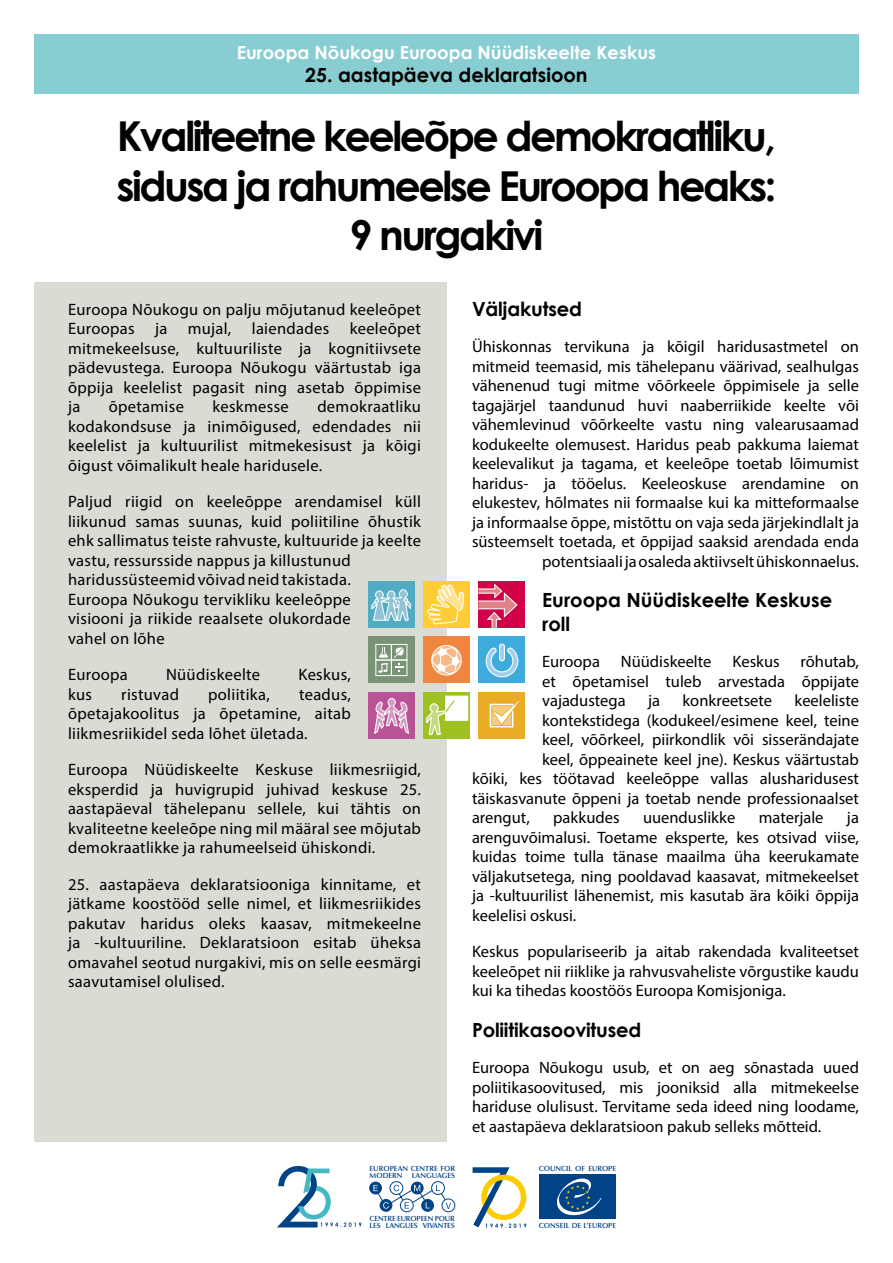
<style>
.page{position:relative;width:893px;height:1263px;background:#fff}
.page>*{position:absolute;margin:0;border:0;box-sizing:border-box;transform-origin:0 0}
.t1{font:700 41.25px/49.5px "Century Gothic";letter-spacing:-.06em;color:#000;text-align:center}
.t2{font:700 19.5px/23.4px "Century Gothic";color:#000}
.t3{font:700 18px "Century Gothic";color:#fff}
.t4{font:16.5px/19.5px "Myriad Pro";color:#000;text-align:justify}
.t5{font:16.5px/19.5px "Myriad Pro";letter-spacing:.02em;color:#000}
.t6{font:600 7.5px/6.9px "Optima LT Std";letter-spacing:-.005em;color:#004387}
.t7{font:600 7.5px/6.9px "Optima LT Std";letter-spacing:-.025em;color:#004387}
</style>
<div class="page">
<div style="left:34px;top:283px;width:412px;height:859px;background:#d8dcd3"></div>
<div style="left:34px;top:34px;width:825px;height:60px;background:#88cdd2"></div>
<div style="left:368px;top:581px;width:47px;height:47px;background:#50abc3"></div>
<svg style="left:371px;top:589px;width:41px;height:32px"></svg>
<div style="left:423px;top:581px;width:47px;height:47px;background:#fecd36"></div>
<div style="left:478px;top:581px;width:47px;height:47px;background:#d10047"></div>
<svg style="left:478px;top:583px;width:40px;height:45px"></svg>
<div style="left:478px;top:636px;width:47px;height:47px;background:#3eabdd"></div>
<svg style="left:485px;top:643px;width:34px;height:35px"></svg>
<div style="left:368px;top:636px;width:47px;height:47px;background:#7a9275"></div>
<div style="left:375px;top:644px;width:17px;height:16px;border:1px solid #fff"></div>
<div style="left:391px;top:644px;width:16px;height:16px;border:1px solid #fff"></div>
<div style="left:375px;top:660px;width:17px;height:16px;border:1px solid #fff"></div>
<div style="left:391px;top:660px;width:16px;height:16px;border:1px solid #fff"></div>
<svg style="left:394px;top:647px;width:10px;height:25px"></svg>
<svg style="left:378px;top:647px;width:10px;height:26px"></svg>
<div style="left:423px;top:636px;width:47px;height:47px;background:#ef853f"></div>
<div style="left:368px;top:692px;width:47px;height:46px;background:#b95396"></div>
<svg style="left:374px;top:697px;width:35px;height:37px"></svg>
<div style="left:423px;top:692px;width:47px;height:46px;background:linear-gradient(to bottom,#9ec222,#9ec222)"></div>
<div style="left:445px;top:696px;width:23px;height:25px;background:#fff"></div>
<svg style="left:426px;top:439px;width:39px;height:315px"></svg>
<div style="left:478px;top:692px;width:47px;height:46px;background:#e9ac24"></div>
<svg style="left:490px;top:700px;width:30px;height:27px"></svg>
<div style="left:390px;top:1181px;width:13px;height:14px;border:1px solid #004489;border-radius:50%"></div>
<div style="left:400px;top:1199px;width:13px;height:13px;border:1px solid #004489;border-radius:50%"></div>
<div style="left:431px;top:1181px;width:14px;height:14px;border:1px solid #004489;border-radius:50%"></div>
<div style="left:442px;top:1199px;width:13px;height:13px;border:1px solid #004489;border-radius:50%"></div>
<svg style="left:421px;top:1199px;width:13px;height:13px"></svg>
<svg style="left:411px;top:1181px;width:13px;height:13px"></svg>
<svg style="left:380px;top:1199px;width:12px;height:13px"></svg>
<svg style="left:369px;top:1181px;width:13px;height:13px"></svg>
<svg style="left:373px;top:1185px;width:78px;height:24px"></svg>
<div style="left:540px;top:1174px;width:76px;height:45px;background:#004387"></div>
<svg style="left:557px;top:1178px;width:45px;height:37px"></svg>
<svg style="left:277px;top:1166px;width:84px;height:61px"></svg>
<svg style="left:473px;top:1167px;width:53px;height:61px"></svg>
<p class="t3" style="left:237px;top:39px;width:421px">Euroopa Nõukogu Euroopa Nüüdiskeelte Keskus</p>
<p class="t2" style="left:305px;top:63px;width:284px">25. aastapäeva deklaratsioon</p>
<h1 class="t1" style="left:116px;top:109px;width:661px">Kvaliteetne keeleõpe demokraatliku, sidusa ja rahumeelse Euroopa heaks:<br>9 nurgakivi</h1>
<p class="t4" style="left:68px;top:299px;width:354px">Euroopa Nõukogu on palju mõjutanud keeleõpet Euroopas ja mujal, laiendades keeleõpet mitmekeelsuse, kultuuriliste ja kognitiivsete pädevustega. Euroopa Nõukogu väärtustab iga õppija keelelist pagasit ning asetab õppimise ja</p>
<p class="t4" style="left:68px;top:397px;width:354px;text-indent:249px">demokraatliku kodakondsuse ja inimõigused, edendades nii keelelist ja kultuurilist mitmekesisust ja kõigi õigust võimalikult heale haridusele.</p>
<p class="t5" style="left:68px;top:492px;width:354px">Paljud riigid on keeleõppe arendamisel küll liikunud samas suunas, kuid poliitiline õhustik ehk sallimatus teiste rahvuste, kultuuride ja keelte vastu, ressursside nappus ja killustunud haridussüsteemid võivad neid takistada.<br>Euroopa Nõukogu tervikliku keeleõppe<br>visiooni ja riikide reaalsete olukordade<br>vahel on lõhe</p>
<p class="t5" style="left:68px;top:665px;width:61px">Euroopa</p>
<p class="t5" style="left:166px;top:665px;width:96px">Nüüdiskeelte</p>
<p class="t4" style="left:298px;top:665px;width:54px">Keskus,</p>
<p class="t4" style="left:68px;top:684px;width:26px">kus</p>
<p class="t5" style="left:121px;top:684px;width:59px">ristuvad</p>
<p class="t5" style="left:208px;top:684px;width:63px">poliitika,</p>
<p class="t5" style="left:109px;top:397px;width:77px">õpetamise</p>
<p class="t5" style="left:212px;top:397px;width:78px">keskmesse</p>
<p class="t4" style="left:68px;top:684px;width:284px;text-indent:231px">teadus, õpetajakoolitus ja õpetamine, aitab liikmesriikidel seda lõhet ületada.</p>
<p class="t4" style="left:68px;top:760px;width:354px">Euroopa Nüüdiskeelte Keskuse liikmesriigid, eksperdid ja huvigrupid juhivad keskuse 25. aastapäeval tähelepanu sellele, kui tähtis on kvaliteetne keeleõpe ning mil määral see mõjutab demokraatlikke ja rahumeelseid ühiskondi.</p>
<p class="t4" style="left:68px;top:874px;width:354px">25. aastapäeva deklaratsiooniga kinnitame, et jätkame koostööd selle nimel, et liikmesriikides pakutav haridus oleks kaasav, mitmekeelne ja -kultuuriline. Deklaratsioon esitab üheksa omavahel seotud nurgakivi, mis on selle eesmärgi saavutamisel olulised.</p>
<p class="t2" style="left:472px;top:296px;width:111px">Väljakutsed</p>
<p class="t4" style="left:472px;top:337px;width:388px;text-align:right">Ühiskonnas tervikuna ja kõigil haridusastmetel on mitmeid teemasid, mis tähelepanu väärivad, sealhulgas vähenenud tugi mitme võõrkeele õppimisele ja selle tagajärjel taandunud huvi naaberriikide keelte või vähemlevinud võõrkeelte vastu ning valearusaamad kodukeelte olemusest. Haridus peab pakkuma laiemat keelevalikut ja tagama, et keeleõpe toetab lõimumist haridus- ja tööelus. Keeleoskuse arendamine on elukestev, hõlmates nii formaalse kui ka mitteformaalse ja informaalse õppe, mistõttu on vaja seda järjekindlalt ja süsteemselt toetada, et õppijad saaksid arendada enda potentsiaali ja osaleda aktiivselt ühiskonnaelus.</p>
<p class="t2" style="left:542px;top:588px;width:292px">Euroopa Nüüdiskeelte Keskuse roll</p>
<p class="t4" style="left:542px;top:652px;width:59px">Euroopa</p>
<p class="t4" style="left:621px;top:652px;width:92px">Nüüdiskeelte</p>
<p class="t4" style="left:732px;top:652px;width:49px">Keskus</p>
<p class="t4" style="left:542px;top:652px;width:318px;text-indent:258px">rõhutab, et õpetamisel tuleb arvestada õppijate vajadustega</p>
<p class="t4" style="left:648px;top:691px;width:13px">ja</p>
<p class="t4" style="left:682px;top:691px;width:91px">konkreetsete</p>
<p class="t4" style="left:795px;top:691px;width:66px">keeleliste</p>
<p class="t4" style="left:542px;top:710px;width:318px">kontekstidega (kodukeel/esimene keel, teine</p>
<p class="t4" style="left:542px;top:730px;width:318px">keel, võõrkeel, piirkondlik või sisserändajate</p>
<p class="t4" style="left:542px;top:749px;width:318px">keel, õppeainete keel jne). Keskus väärtustab</p>
<p class="t4" style="left:472px;top:769px;width:388px">kõiki, kes töötavad keeleõppe vallas alusharidusest</p>
<p class="t4" style="left:472px;top:788px;width:388px">täiskasvanute õppeni ja toetab nende professionaalset</p>
<p class="t4" style="left:472px;top:808px;width:59px">arengut,</p>
<p class="t4" style="left:553px;top:808px;width:68px">pakkudes</p>
<p class="t4" style="left:643px;top:808px;width:94px">uuenduslikke</p>
<p class="t4" style="left:759px;top:808px;width:66px">materjale</p>
<p class="t4" style="left:472px;top:808px;width:388px;text-indent:375px">ja arenguvõimalusi. Toetame eksperte, kes otsivad viise, kuidas toime tulla tänase maailma üha keerukamate väljakutsetega, ning pooldavad kaasavat, mitmekeelset ja -kultuurilist lähenemist, mis kasutab ära kõiki õppija keelelisi oskusi.</p>
<p class="t4" style="left:472px;top:942px;width:388px">Keskus populariseerib ja aitab rakendada kvaliteetset keeleõpet nii riiklike ja rahvusvaheliste võrgustike kaudu kui ka tihedas koostöös Euroopa Komisjoniga.</p>
<p class="t2" style="left:472px;top:1017px;width:171px">Poliitikasoovitused</p>
<p class="t4" style="left:472px;top:1058px;width:388px">Euroopa Nõukogu usub, et on aeg sõnastada uued poliitikasoovitused, mis jooniksid alla mitmekeelse hariduse olulisust. Tervitame seda ideed ning loodame, et aastapäeva deklaratsioon pakub selleks mõtteid.</p>
<p class="t6" style="left:539px;top:1165px;width:79px">COUNCIL OF EUROPE</p>
<p class="t6" style="left:370px;top:1165px;width:87px">EUROPEAN CENTRE FOR<br>MODERN</p>
<p class="t6" style="left:412px;top:1172px;width:45px">LANGUAGES</p>
<p class="t7" style="left:370px;top:1215px;width:87px">CENTRE EUROPEEN POUR<br>LES LANGUES VIVANTES</p>
<p class="t6" style="left:539px;top:1221px;width:79px">CONSEIL DE L’EUROPE</p>
</div>
